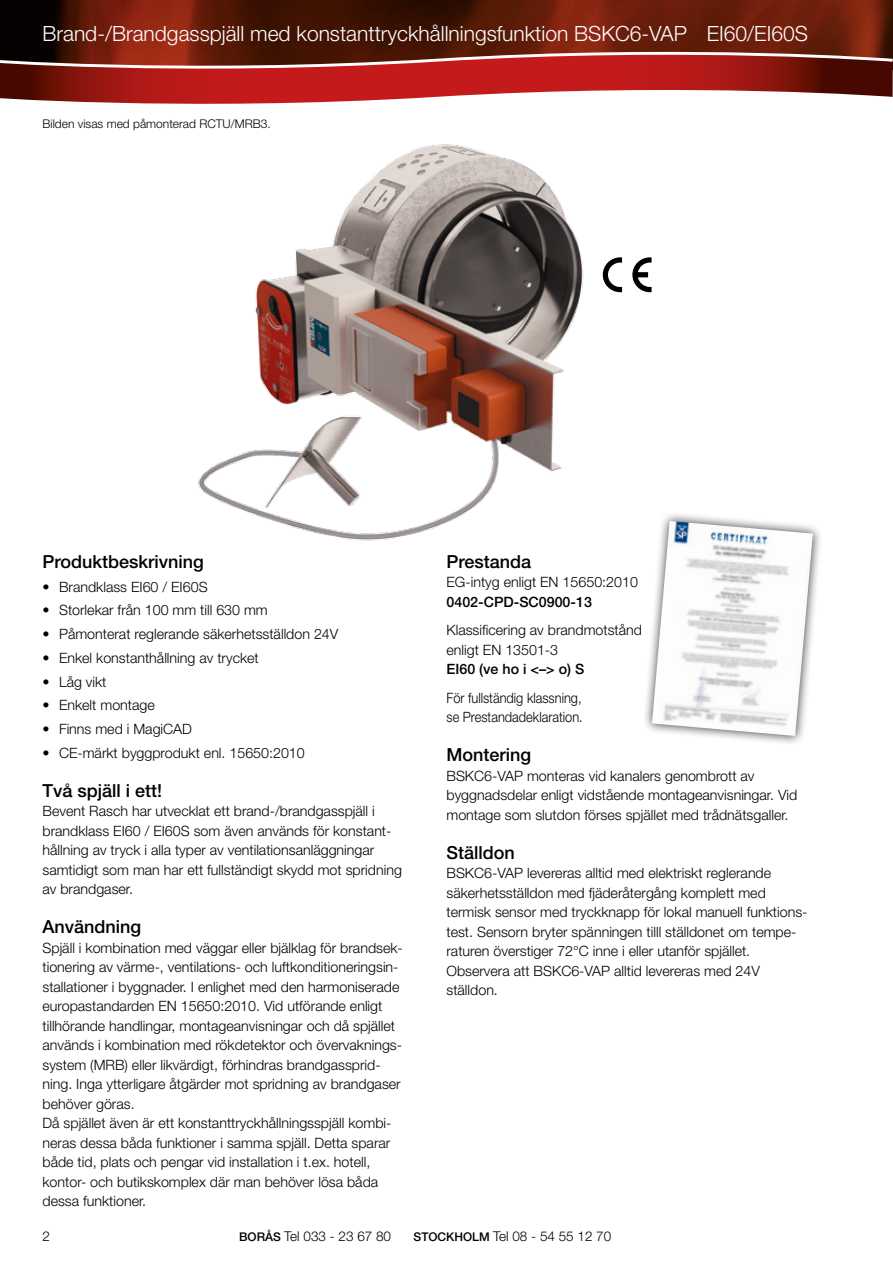
<style>
.page{position:relative;width:893px;height:1263px;background:#fff}
.page>*{position:absolute;margin:0;border:0;box-sizing:border-box;transform-origin:0 0}
.t1{font:300 21px "Helvetica Neue LT Std";color:#fff}
.t2{font:500 18px "Helvetica Neue LT Std";color:#000}
.t3{font:300 14.25px/19.5px "Helvetica Neue LT Std";color:#000}
.t4{font:300 14.25px/19.5px "Helvetica Neue LT Std";color:#000;scale:.9 1}
.t5{font:500 14.25px "Helvetica Neue LT Std";color:#000}
.t6{font:300 13.5px "Helvetica Neue LT Std";color:#000}
.t7{font:300 12px "Helvetica Neue LT Std";color:#000}
.s1{font-weight:500;font-size:12px}
</style>
<div class="page">
<img style="left:0;top:0;width:893px;height:45px">
<svg style="left:0;top:79px;width:893px;height:25px"></svg>
<svg style="left:0;top:45px;width:893px;height:34px;background:#8e2b23"></svg>
<img style="left:198px;top:144px;width:454px;height:397px">
<svg style="left:632px;top:257px;width:20px;height:35px"></svg>
<svg style="left:603px;top:257px;width:19px;height:35px"></svg>
<div style="left:642px;top:511px;width:181px;height:235px;background:#000;opacity:.75"></div>
<img style="left:652px;top:521px;width:161px;height:215px">
<h1 class="t1" style="left:43px;top:21px;width:767px">Brand-/Brandgasspjäll med konstanttryckhållningsfunktion BSKC6-VAP EI60/EI60S</h1>
<p class="t7" style="left:43px;top:116px;width:230px">Bilden visas med påmonterad RCTU/MRB3.</p>
<p class="t2" style="left:43px;top:551px;width:163px">Produktbeskrivning</p>
<p class="t3" style="left:43px;top:576px;width:167px">• Brandklass EI60 / EI60S</p>
<p class="t3" style="left:43px;top:600px;width:227px">• Storlekar från 100 mm till 630 mm</p>
<p class="t3" style="left:43px;top:624px;width:297px">• Påmonterat reglerande säkerhetsställdon 24V</p>
<p class="t3" style="left:43px;top:648px;width:218px">• Enkel konstanthållning av trycket</p>
<p class="t3" style="left:43px;top:671px;width:66px">• Låg vikt</p>
<p class="t3" style="left:43px;top:695px;width:114px">• Enkelt montage</p>
<p class="t3" style="left:43px;top:719px;width:151px">• Finns med i MagiCAD</p>
<p class="t3" style="left:43px;top:743px;width:264px">• CE-märkt byggprodukt enl. 15650:2010</p>
<p class="t2" style="left:43px;top:780px;width:121px">Två spjäll i ett!</p>
<p class="t3" style="left:43px;top:801px;width:361px">Bevent Rasch har utvecklat ett brand-/brandgasspjäll i brandklass EI60 / EI60S som även används för konstant&shy;hållning av tryck i alla typer av ventilationsanläggningar samtidigt som man har ett fullständigt skydd mot spridning av brandgaser.</p>
<p class="t2" style="left:43px;top:916px;width:100px">Användning</p>
<p class="t3" style="left:43px;top:938px;width:362px">Spjäll i kombination med väggar eller bjälklag för brandsek&shy;tionering av värme-, ventilations- och luftkonditioneringsin&shy;stallationer i byggnader. I enlighet med den harmoniserade europastandarden EN 15650:2010. Vid utförande enligt tillhörande handlingar, montageanvisningar och då spjället används i kombination med rökdetektor och övervaknings&shy;system (MRB) eller likvärdigt, förhindras brandgassprid&shy;ning. Inga ytterligare åtgärder mot spridning av brandgaser behöver göras.<br>Då spjället även är ett konstanttryckhållningsspjäll kombi&shy;neras dessa båda funktioner i samma spjäll. Detta sparar både tid, plats och pengar vid installation i t.ex. hotell, kontor- och butikskomplex där man behöver lösa båda dessa funktioner.</p>
<p class="t2" style="left:446px;top:551px;width:86px">Prestanda</p>
<p class="t3" style="left:446px;top:572px;width:193px">EG-intyg enligt EN 15650:2010</p>
<p class="t5" style="left:446px;top:593px;width:147px">0402-CPD-SC0900-13</p>
<p class="t3" style="left:446px;top:620px;width:197px">Klassificering av brandmotstånd enligt EN 13501-3</p>
<p class="t5" style="left:446px;top:661px;width:139px">EI60 (ve ho i &lt;–&gt; o) S</p>
<p class="t4" style="left:446px;top:688px;width:153px">För fullständig klassning, se Prestandadeklaration.</p>
<p class="t2" style="left:446px;top:744px;width:86px">Montering</p>
<p class="t3" style="left:446px;top:766px;width:352px">BSKC6-VAP monteras vid kanalers genombrott av byggnadsdelar enligt vidstående montageanvisningar. Vid montage som slutdon förses spjället med trådnätsgaller.</p>
<p class="t2" style="left:446px;top:842px;width:70px">Ställdon</p>
<p class="t3" style="left:446px;top:863px;width:363px">BSKC6-VAP levereras alltid med elektriskt reglerande säkerhetsställdon med fjäderåtergång komplett med termisk sensor med tryckknapp för lokal manuell funktions&shy;test. Sensorn bryter spänningen tilll ställdonet om tempe&shy;raturen överstiger 72°C inne i eller utanför spjället.<br>Observera att BSKC6-VAP alltid levereras med 24V ställdon.</p>
<p class="t6" style="left:43px;top:1228px;width:9px">2</p>
<p class="t6" style="left:239px;top:1228px;width:153px"><span class="s1">BORÅS</span> Tel 033 - 23 67 80</p>
<p class="t6" style="left:414px;top:1228px;width:199px"><span class="s1">STOCKHOLM</span> Tel 08 - 54 55 12 70</p>
</div>
